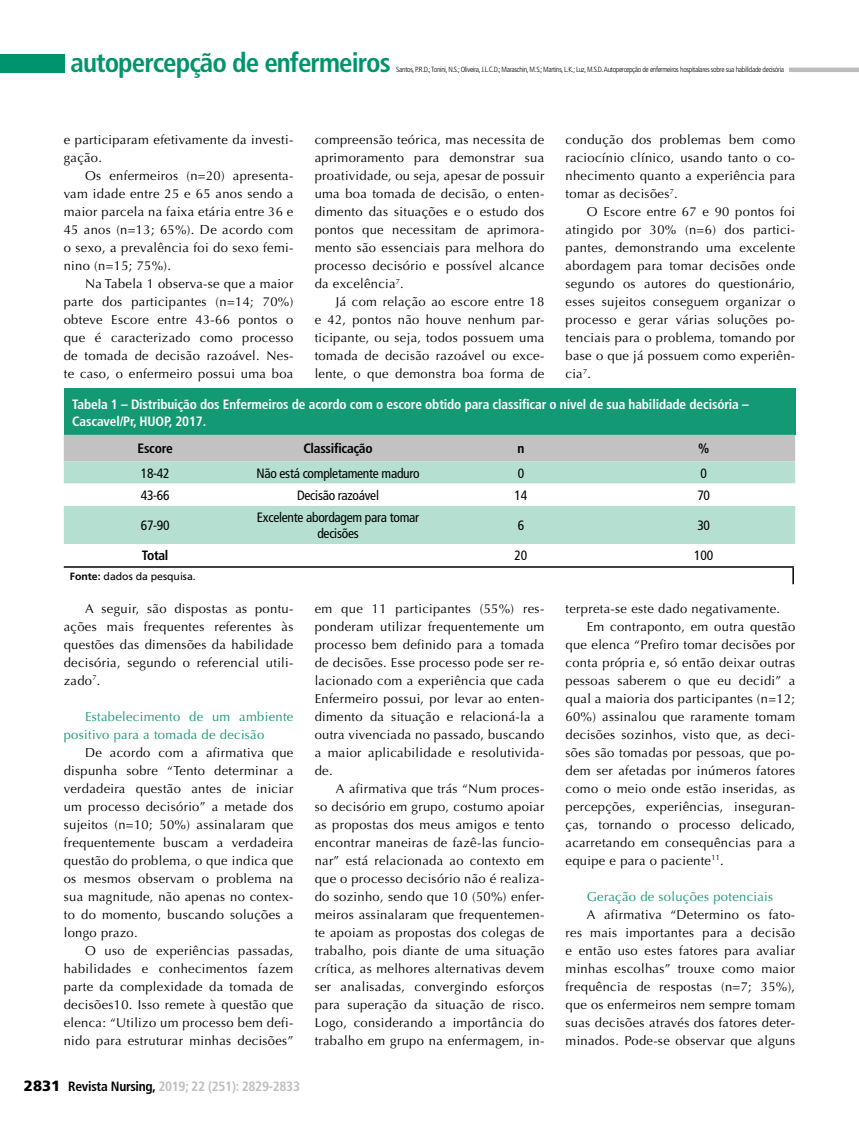
<style>
.page{position:relative;width:859px;height:1132px;background:#fff}
.page>*{position:absolute;margin:0;border:0;box-sizing:border-box;transform-origin:0 0}
.t1{font:700 condensed 27px "Frutiger LT Std";letter-spacing:-.035em;color:#00946c}
.t2{font:700 condensed 13.5px/16.2px "Frutiger LT Std";letter-spacing:-.01em;color:#fff}
.t3{font:condensed 13.5px/16.2px "Frutiger LT Std";letter-spacing:-.02em;color:#000;text-align:center}
.t4{font:700 condensed 13.5px "Frutiger LT Std";letter-spacing:-.02em;color:#bcbec0}
.t5{font:700 condensed 13.5px "Frutiger LT Std";letter-spacing:-.02em;color:#000}
.t6{font:12.9px/18px "Optima LT Std";letter-spacing:.025em;color:#000;text-align:justify}
.t7{font:12.9px/18px "Optima LT Std";letter-spacing:.025em;color:#139a74}
.t8{font:10.5px "Frutiger LT Std";color:#000}
.t9{font:300 condensed 7.5px "Frutiger LT Std";letter-spacing:-.04em;color:#000}
.s1{font-weight:700}
.s2{font-weight:900;font-stretch:normal;font-size:14.85px;color:#000}
.s3{color:#000}
</style>
<div class="page">
<div style="left:0;top:54px;width:65px;height:18px;background:#00946c"></div>
<hr style="left:789px;top:68px;width:70px;height:4px;background:#bcbec0">
<div style="left:64px;top:388px;width:731px;height:46px;background:#139a74"></div>
<div style="left:64px;top:434px;width:731px;height:27px;background:#c2c2c2"></div>
<div style="left:64px;top:461px;width:731px;height:22px;background:#b4dfd1"></div>
<svg style="left:64px;top:483px;width:731px;height:61px;fill:#b4dfd1"></svg>
<svg style="left:792px;top:567px;width:2px;height:17px"></svg>
<hr style="left:64px;top:566px;width:730px;height:1px;background:#000">
<h1 class="t1" style="left:71px;top:47px;width:322px">autopercepção de enfermeiros</h1>
<p class="t9" style="left:396px;top:65px;width:389px">Santos, P.R.D.; Tonini, N.S.; Oliveira, J.L.C.D.; Maraschin, M.S.; Martins, L.K.; Luz, M.S.D. Autopercepção de enfermeiros hospitalares sobre sua habilidade decisória</p>
<p class="t6" style="left:64px;top:131px;width:231px">e participaram efetivamente da investi&shy;gação.</p>
<p class="t6" style="left:64px;top:167px;width:231px;text-indent:21px">Os enfermeiros (n=20) apresenta&shy;vam idade entre 25 e 65 anos sendo a maior parcela na faixa etária entre 36 e 45 anos (n=13; 65%). De acordo com o sexo, a prevalência foi do sexo femi&shy;nino (n=15; 75%).</p>
<p class="t6" style="left:64px;top:275px;width:231px;text-indent:21px">Na Tabela 1 observa-se que a maior parte dos participantes (n=14; 70%) obteve Escore entre 43-66 pontos o que é caracterizado como processo de tomada de decisão razoável. Nes&shy;te caso, o enfermeiro possui uma boa</p>
<p class="t6" style="left:566px;top:131px;width:231px">condução dos problemas bem como raciocínio clínico, usando tanto o co&shy;nhecimento quanto a experiência para tomar as decisões<sup>7</sup>.</p>
<p class="t6" style="left:566px;top:203px;width:231px;text-indent:21px">O Escore entre 67 e 90 pontos foi atingido por 30% (n=6) dos partici&shy;pantes, demonstrando uma excelente abordagem para tomar decisões onde segundo os autores do questionário, esses sujeitos conseguem organizar o processo e gerar várias soluções po&shy;tenciais para o problema, tomando por base o que já possuem como experiên&shy;cia<sup>7</sup>.</p>
<p class="t2" style="left:72px;top:396px;width:678px">Tabela 1 – Distribuição dos Enfermeiros de acordo com o escore obtido para classificar o nível de sua habilidade decisória –<br>Cascavel/Pr, HUOP, 2017.</p>
<p class="t5" style="left:138px;top:440px;width:37px">Escore</p>
<p class="t5" style="left:303px;top:440px;width:71px">Classificação</p>
<p class="t5" style="left:517px;top:440px;width:9px">n</p>
<p class="t5" style="left:698px;top:440px;width:13px">%</p>
<p class="t3" style="left:141px;top:464px;width:30px">18-42</p>
<p class="t3" style="left:256px;top:464px;width:165px">Não está completamente maduro</p>
<p class="t3" style="left:518px;top:464px;width:8px">0</p>
<p class="t3" style="left:700px;top:464px;width:8px">0</p>
<p class="t3" style="left:141px;top:487px;width:30px">43-66</p>
<p class="t3" style="left:297px;top:487px;width:83px">Decisão razoável</p>
<p class="t3" style="left:515px;top:487px;width:14px">14</p>
<p class="t3" style="left:697px;top:487px;width:14px">70</p>
<p class="t3" style="left:141px;top:517px;width:30px">67-90</p>
<p class="t3" style="left:257px;top:509px;width:164px">Excelente abordagem para tomar decisões</p>
<p class="t3" style="left:518px;top:517px;width:8px">6</p>
<p class="t3" style="left:697px;top:517px;width:14px">30</p>
<p class="t5" style="left:142px;top:547px;width:28px">Total</p>
<p class="t3" style="left:515px;top:547px;width:14px">20</p>
<p class="t3" style="left:694px;top:547px;width:20px">100</p>
<p class="t8" style="left:70px;top:569px;width:128px"><span class="s1">Fonte:</span> dados da pesquisa.</p>
<p class="t6" style="left:64px;top:599px;width:231px;text-indent:21px">A seguir, são dispostas as pontu&shy;ações mais frequentes referentes às questões das dimensões da habilidade decisória, segundo o referencial utili&shy;zado<sup>7</sup>.</p>
<p class="t7" style="left:64px;top:707px;width:231px;text-indent:21px">Estabelecimento de um ambiente positivo para a tomada de decisão</p>
<p class="t6" style="left:64px;top:743px;width:231px;text-indent:21px">De acordo com a afirmativa que dispunha sobre “Tento determinar a verdadeira questão antes de iniciar um processo decisório” a metade dos sujeitos (n=10; 50%) assinalaram que frequentemente buscam a verdadeira questão do problema, o que indica que os mesmos observam o problema na sua magnitude, não apenas no contex&shy;to do momento, buscando soluções a longo prazo.</p>
<p class="t6" style="left:64px;top:941px;width:231px;text-indent:21px">O uso de experiências passadas, habilidades e conhecimentos fazem parte da complexidade da tomada de decisões10. Isso remete à questão que elenca: “Utilizo um processo bem defi&shy;nido para estruturar minhas decisões”</p>
<p class="t6" style="left:315px;top:131px;width:231px">compreensão teórica, mas necessita de aprimoramento para demonstrar sua proatividade, ou seja, apesar de possuir uma boa tomada de decisão, o enten&shy;dimento das situações e o estudo dos pontos que necessitam de aprimora&shy;mento são essenciais para melhora do processo decisório e possível alcance da excelência<sup>7</sup>.</p>
<p class="t6" style="left:315px;top:293px;width:231px;text-indent:21px">Já com relação ao escore entre 18 e 42, pontos não houve nenhum par&shy;ticipante, ou seja, todos possuem uma tomada de decisão razoável ou exce&shy;lente, o que demonstra boa forma de</p>
<p class="t6" style="left:566px;top:599px;width:216px">terpreta-se este dado negativamente.</p>
<p class="t6" style="left:587px;top:617px;width:210px">Em contraponto, em outra questão</p>
<p class="t6" style="left:566px;top:635px;width:231px">que elenca “Prefiro tomar decisões por</p>
<p class="t6" style="left:566px;top:653px;width:231px">conta própria e, só então deixar outras</p>
<p class="t6" style="left:566px;top:671px;width:231px">pessoas saberem o que eu decidi” a</p>
<p class="t6" style="left:566px;top:689px;width:231px">qual a maioria dos participantes (n=12;</p>
<p class="t6" style="left:566px;top:707px;width:231px">60%) assinalou que raramente tomam</p>
<p class="t6" style="left:566px;top:725px;width:231px">decisões sozinhos, visto que, as deci-</p>
<p class="t6" style="left:566px;top:743px;width:231px">sões são tomadas por pessoas, que po-</p>
<p class="t6" style="left:566px;top:761px;width:231px">dem ser afetadas por inúmeros fatores</p>
<p class="t6" style="left:566px;top:779px;width:231px">como o meio onde estão inseridas, as</p>
<p class="t6" style="left:566px;top:797px;width:231px">percepções, experiências, inseguran-</p>
<p class="t6" style="left:566px;top:815px;width:231px">ças, tornando o processo delicado,</p>
<p class="t6" style="left:566px;top:833px;width:231px">acarretando em consequências para a</p>
<p class="t6" style="left:566px;top:851px;width:160px">equipe e para o paciente<sup>11</sup>.</p>
<p class="t7" style="left:587px;top:887px;width:188px">Geração de soluções potenciais</p>
<p class="t6" style="left:566px;top:905px;width:231px;text-indent:21px">A afirmativa “Determino os fato&shy;res mais importantes para a decisão e então uso estes fatores para avaliar minhas escolhas” trouxe como maior frequência de respostas (n=7; 35%), que os enfermeiros nem sempre tomam suas decisões através dos fatores deter&shy;minados. Pode-se observar que alguns</p>
<p class="t6" style="left:315px;top:599px;width:231px">em que 11 participantes (55%) res&shy;ponderam utilizar frequentemente um processo bem definido para a tomada de decisões. Esse processo pode ser re&shy;lacionado com a experiência que cada Enfermeiro possui, por levar ao enten&shy;dimento da situação e relacioná-la a outra vivenciada no passado, buscando a maior aplicabilidade e resolutivida&shy;de.</p>
<p class="t6" style="left:315px;top:779px;width:231px;text-indent:21px">A afirmativa que trás “Num proces&shy;so decisório em grupo, costumo apoiar as propostas dos meus amigos e tento encontrar maneiras de fazê-las funcio&shy;nar” está relacionada ao contexto em que o processo decisório não é realiza&shy;do sozinho, sendo que 10 (50%) enfer&shy;meiros assinalaram que frequentemen&shy;te apoiam as propostas dos colegas de trabalho, pois diante de uma situação crítica, as melhores alternativas devem ser analisadas, convergindo esforços para superação da situação de risco.<br>Logo, considerando a importância do trabalho em grupo na enfermagem, in-</p>
<p class="t4" style="left:24px;top:1077px;width:277px"><span class="s2">2831</span> <span class="s3">Revista Nursing,</span> 2019; 22 (251): 2829-2833</p>
</div>
